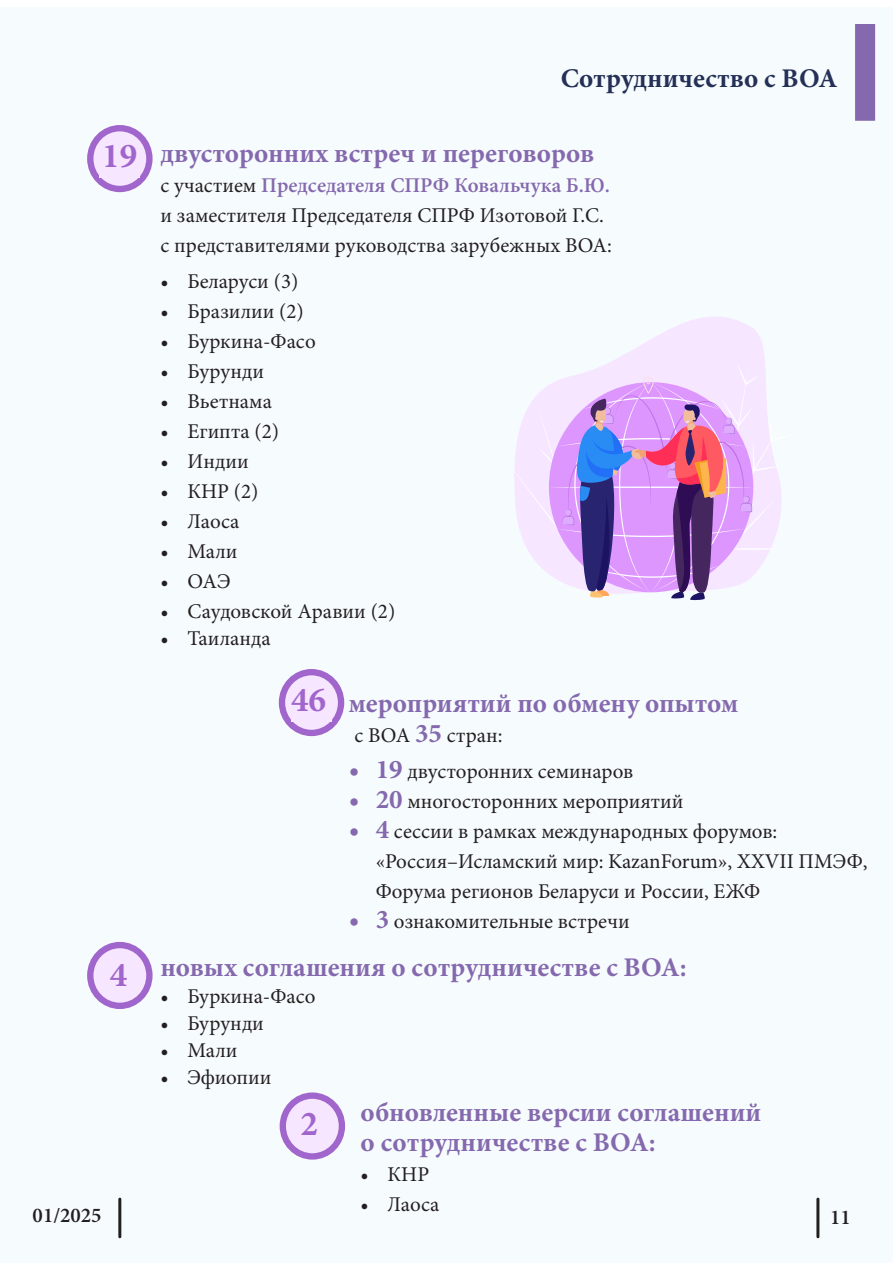
<style>
.page{position:relative;width:893px;height:1263px;background:#fff}
.page>*{position:absolute;margin:0;border:0;box-sizing:border-box;transform-origin:0 0}
.t1{font:700 34.95px "Minion Pro";color:#a166cc}
.t2{font:700 27px "Minion Pro";color:#8569ae}
.t3{font:700 27px "Minion Pro";letter-spacing:.005em;color:#243057}
.t4{font:21px/30px "Minion Pro";color:#231f20}
.t5{font:600 21px "Minion Pro";color:#231f20}
.s1{font-weight:600;color:#8569ae}
.s2{font-weight:700;font-size:27px;color:#8569ae}
</style>
<div class="page">
<div style="left:0;top:7px;width:893px;height:1256px;background:#f6fbfd"></div>
<div style="left:855px;top:24px;width:20px;height:97px;background:#8569ae;border:2px solid #8569ae"></div>
<hr style="left:118px;top:1199px;width:3px;height:38px;background:#231f20">
<svg style="left:615px;top:317px;width:150px;height:284px;fill:#f7e6ff"></svg>
<svg style="left:514px;top:360px;width:268px;height:240px"></svg>
<svg style="left:90px;top:128px;width:59px;height:61px"></svg>
<div style="left:87px;top:125px;width:66px;height:67px;border:6px solid #a166cc;border-radius:50%"></div>
<svg style="left:282px;top:672px;width:59px;height:61px"></svg>
<div style="left:279px;top:669px;width:65px;height:67px;border:6px solid #a166cc;border-radius:50%"></div>
<svg style="left:90px;top:945px;width:59px;height:61px;background:#e9d1f6"></svg>
<div style="left:87px;top:942px;width:66px;height:67px;border:6px solid #a166cc;border-radius:50%"></div>
<svg style="left:283px;top:1096px;width:59px;height:60px;background:#e9d1f6"></svg>
<div style="left:280px;top:1092px;width:65px;height:67px;border:6px solid #a166cc;border-radius:50%"></div>
<div style="left:99px;top:142px;width:41px;height:35px;background:#f7e6ff"></div>
<div style="left:291px;top:686px;width:41px;height:35px;background:#f7e6ff"></div>
<div style="left:110px;top:960px;width:21px;height:31px;background:#f7e6ff"></div>
<div style="left:300px;top:1109px;width:24px;height:34px;background:#f7e6ff"></div>
<hr style="left:816px;top:1199px;width:3px;height:38px;background:#231f20">
<p class="t3" style="left:561px;top:60px;width:278px">Cотрудничество c ВОА</p>
<p class="t1" style="left:102px;top:132px;width:37px">19</p>
<p class="t2" style="left:161px;top:134px;width:435px">двусторонних встреч и переговоров</p>
<p class="t4" style="left:161px;top:170px;width:453px">с участием <span class="s1">Председателя СПРФ Ковальчука Б.Ю. </span>и заместителя Председателя СПРФ Изотовой Г.С. с представителями руководства зарубежных ВОА:</p>
<p class="t4" style="left:161px;top:266px;width:139px">• Беларуси (3)</p>
<p class="t4" style="left:161px;top:296px;width:145px">• Бразилии (2)</p>
<p class="t4" style="left:161px;top:326px;width:157px">• Буркина-Фасо</p>
<p class="t4" style="left:161px;top:356px;width:105px">• Бурунди</p>
<p class="t4" style="left:161px;top:386px;width:113px">• Вьетнама</p>
<p class="t4" style="left:161px;top:416px;width:120px">• Египта (2)</p>
<p class="t4" style="left:161px;top:446px;width:90px">• Индии</p>
<p class="t4" style="left:161px;top:476px;width:99px">• КНР (2)</p>
<p class="t4" style="left:161px;top:506px;width:80px">• Лаоса</p>
<p class="t4" style="left:161px;top:536px;width:79px">• Мали</p>
<p class="t4" style="left:161px;top:566px;width:72px">• ОАЭ</p>
<p class="t4" style="left:161px;top:596px;width:236px">• Саудовской Аравии (2)</p>
<p class="t4" style="left:161px;top:623px;width:112px">• Таиланда</p>
<p class="t1" style="left:291px;top:676px;width:37px">46</p>
<p class="t2" style="left:349px;top:684px;width:391px">мероприятий по обмену опытом</p>
<p class="t4" style="left:355px;top:720px;width:150px">с ВОА <span class="s2">35</span> стран:</p>
<p class="t4" style="left:349px;top:756px;width:286px"><span class="s2">• 19</span> двусторонних семинаров</p>
<p class="t4" style="left:349px;top:786px;width:336px"><span class="s2">• 20</span> многосторонних мероприятий</p>
<p class="t4" style="left:376px;top:816px;width:493px;text-indent:-27px"><span class="s2">• 4</span> сессии в рамках международных форумов: «Россия–Исламский мир: KazanForum», XXVII ПМЭФ,<br>Форума регионов Беларуси и России, ЕЖФ</p>
<p class="t4" style="left:349px;top:906px;width:283px"><span class="s2">• 3</span> ознакомительные встречи</p>
<p class="t1" style="left:110px;top:950px;width:19px">4</p>
<p class="t5" style="left:33px;top:1201px;width:71px">01/2025</p>
<p class="t2" style="left:160px;top:949px;width:528px">новых соглашения о сотрудничестве с ВОА:</p>
<p class="t4" style="left:160px;top:982px;width:157px">• Буркина-Фасо</p>
<p class="t4" style="left:160px;top:1009px;width:105px">• Бурунди</p>
<p class="t4" style="left:160px;top:1036px;width:79px">• Мали</p>
<p class="t4" style="left:160px;top:1063px;width:113px">• Эфиопии</p>
<p class="t2" style="left:361px;top:1093px;width:402px">обновленные версии соглашений</p>
<p class="t2" style="left:361px;top:1123px;width:297px">о сотрудничестве с ВОА:</p>
<p class="t4" style="left:361px;top:1159px;width:70px">• КНР</p>
<p class="t4" style="left:361px;top:1189px;width:80px">• Лаоса</p>
<p class="t1" style="left:300px;top:1099px;width:19px">2</p>
<p class="t5" style="left:830px;top:1203px;width:22px">11</p>
</div>
